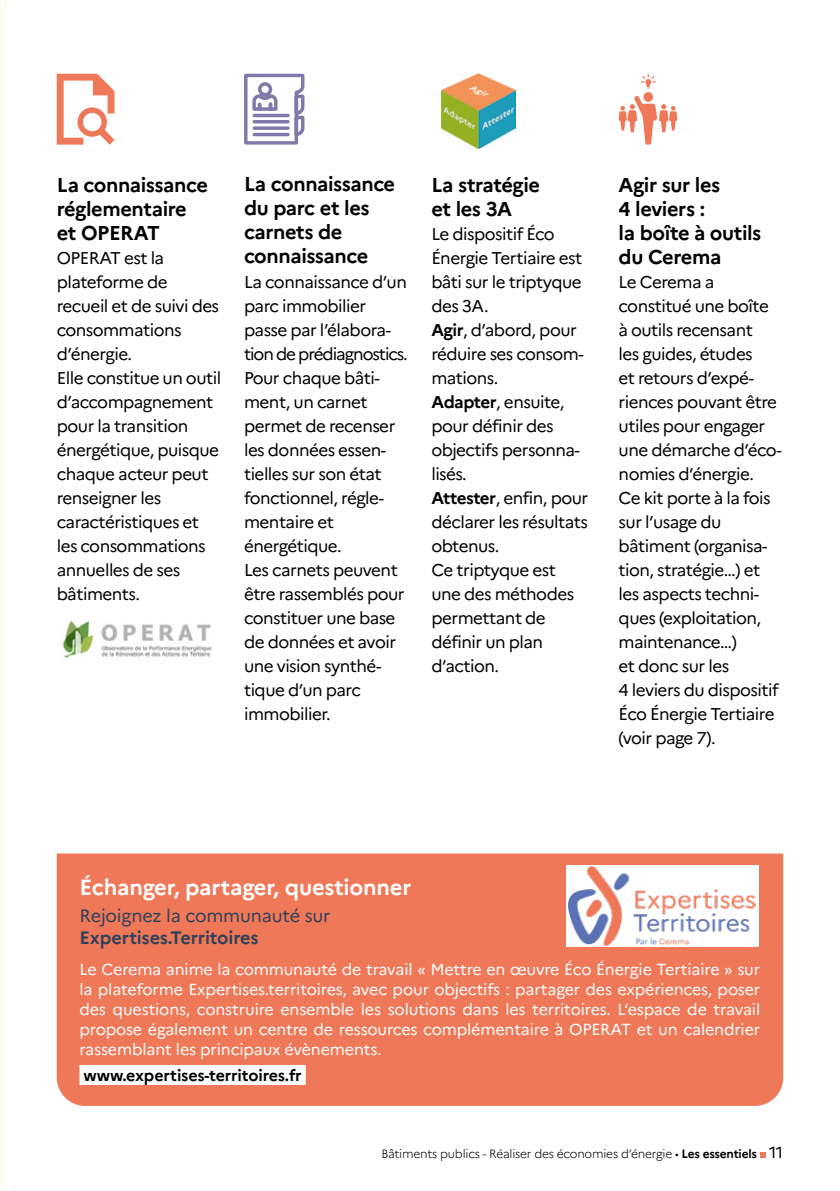
<style>
.page{position:relative;width:840px;height:1191px;background:#fff}
.page>*{position:absolute;margin:0;border:0;box-sizing:border-box;transform-origin:0 0}
.TITRE_ENCART{font:700 22px "Marianne";letter-spacing:-.01em;color:#fff}
.TITRE{font:700 20px/24px "Marianne";letter-spacing:-.02em;color:#000}
.TITRE_ENCART-2{font:18px/21.6px "Marianne";letter-spacing:-.01em;color:#2f415a}
.TXT{font:17px/24px "Marianne";letter-spacing:-.03em;color:#000}
.TXT_ENCART{font:16px/20px "Marianne";letter-spacing:-.01em;color:#fff;text-align:justify}
.TEXTE_SURLIGNÉ_ENCAR{font:700 16px "Marianne";letter-spacing:-.01em;color:#000}
.PAGINATION_DROITE{font:300 12px "Marianne";letter-spacing:-.02em;color:#000}
.s1{font-weight:700}
.s2{font-weight:400;font-size:16px}
</style>
<div class="page">
<hr style="left:0;top:0;width:1px;height:1191px;background:#f39476">
<svg style="left:760px;top:1152px;width:5px;height:5px"></svg>
<svg style="left:57px;top:74px;width:57px;height:71px"></svg>
<svg style="left:244px;top:73px;width:61px;height:72px"></svg>
<div style="left:643px;top:92px;width:9px;height:10px;background:#ef7858;border-radius:50%"></div>
<svg style="left:618px;top:96px;width:59px;height:49px"></svg>
<svg style="left:640px;top:74px;width:15px;height:15px"></svg>
<div style="left:57px;top:853px;width:725px;height:253px;background:#ef7858"></div>
<div style="left:79px;top:1065px;width:226px;height:20px;background:#fff"></div>
<div style="left:566px;top:865px;width:191px;height:81px;background:#fff"></div>
<img style="left:568px;top:866px;width:187px;height:79px">
<img style="left:441px;top:74px;width:74px;height:75px">
<img style="left:62px;top:620px;width:150px;height:39px">
<p class="TITRE" style="left:57px;top:173px;width:153px">La connaissance réglementaire et OPERAT</p>
<p class="TXT" style="left:57px;top:246px;width:164px">OPERAT est la plateforme de recueil et de suivi des consommations d’énergie.</p>
<p class="TXT" style="left:57px;top:366px;width:166px">Elle constitue un outil d’accompagnement pour la transition énergétique, puisque chaque acteur peut renseigner les caractéristiques et les consommations annuelles de ses bâtiments.</p>
<p class="TITRE" style="left:244px;top:172px;width:153px">La connaissance du parc et les carnets de connaissance</p>
<p class="TXT" style="left:244px;top:270px;width:165px">La connaissance d’un parc immobilier passe par l’élabora&shy;tion de prédiagnostics.</p>
<p class="TXT" style="left:244px;top:366px;width:153px">Pour chaque bâti&shy;ment, un carnet permet de recenser les données essen&shy;tielles sur son état fonctionnel, régle&shy;mentaire et énergétique.</p>
<p class="TXT" style="left:244px;top:558px;width:162px">Les carnets peuvent être rassemblés pour constituer une base de données et avoir une vision synthé&shy;tique d’un parc immobilier.</p>
<p class="TITRE" style="left:431px;top:173px;width:110px">La stratégie et les 3A</p>
<p class="TXT" style="left:431px;top:222px;width:152px">Le dispositif Éco<br>Énergie Tertiaire est bâti sur le triptyque des 3A.</p>
<p class="TXT" style="left:431px;top:318px;width:154px"><span class="s1">Agir</span>, d’abord, pour réduire ses consom&shy;mations.</p>
<p class="TXT" style="left:431px;top:390px;width:150px"><span class="s1">Adapter</span>, ensuite, pour définir des objectifs personna&shy;lisés.</p>
<p class="TXT" style="left:431px;top:486px;width:158px;text-align:justify"><span class="s1">Attester</span>, enfin, pour déclarer les résultats obtenus.</p>
<p class="TXT" style="left:431px;top:558px;width:144px">Ce triptyque est une des méthodes permettant de définir un plan d’action.</p>
<p class="TITRE" style="left:618px;top:173px;width:144px">Agir sur les<br>4 leviers :<br>la boîte à outils du Cerema</p>
<p class="TXT" style="left:618px;top:270px;width:164px">Le Cerema a constitué une boîte à outils recensant<br>les guides, études<br>et retours d’expé&shy;riences pouvant être utiles pour engager une démarche d’éco&shy;nomies d’énergie.<br>Ce kit porte à la fois sur l’usage du bâtiment (organisa&shy;tion, stratégie…) et les aspects techni&shy;ques (exploitation, maintenance…)<br>et donc sur les<br>4 leviers du dispositif<br>Éco Énergie Tertiaire (voir page 7).</p>
<p class="TITRE_ENCART" style="left:79px;top:873px;width:333px">Échanger, partager, questionner</p>
<p class="TITRE_ENCART-2" style="left:79px;top:905px;width:252px">Rejoignez la communauté sur<br><span class="s1">Expertises.Territoires</span></p>
<p class="TXT_ENCART" style="left:79px;top:959px;width:682px">Le Cerema anime la communauté de travail « Mettre en œuvre Éco Énergie Tertiaire » sur la plateforme Expertises.territoires, avec pour objectifs : partager des expériences, poser des questions, construire ensemble les solutions dans les territoires. L’espace de travail propose également un centre de ressources complémentaire à OPERAT et un calendrier rassemblant les principaux évènements.</p>
<p class="TEXTE_SURLIGNÉ_ENCAR" style="left:84px;top:1065px;width:219px">www.expertises-territoires.fr</p>
<p class="PAGINATION_DROITE" style="left:381px;top:1146px;width:403px">Bâtiments publics - Réaliser des économies d’énergie • <span class="s1">Les essentiels</span> <span class="s2">11</span></p>
</div>
